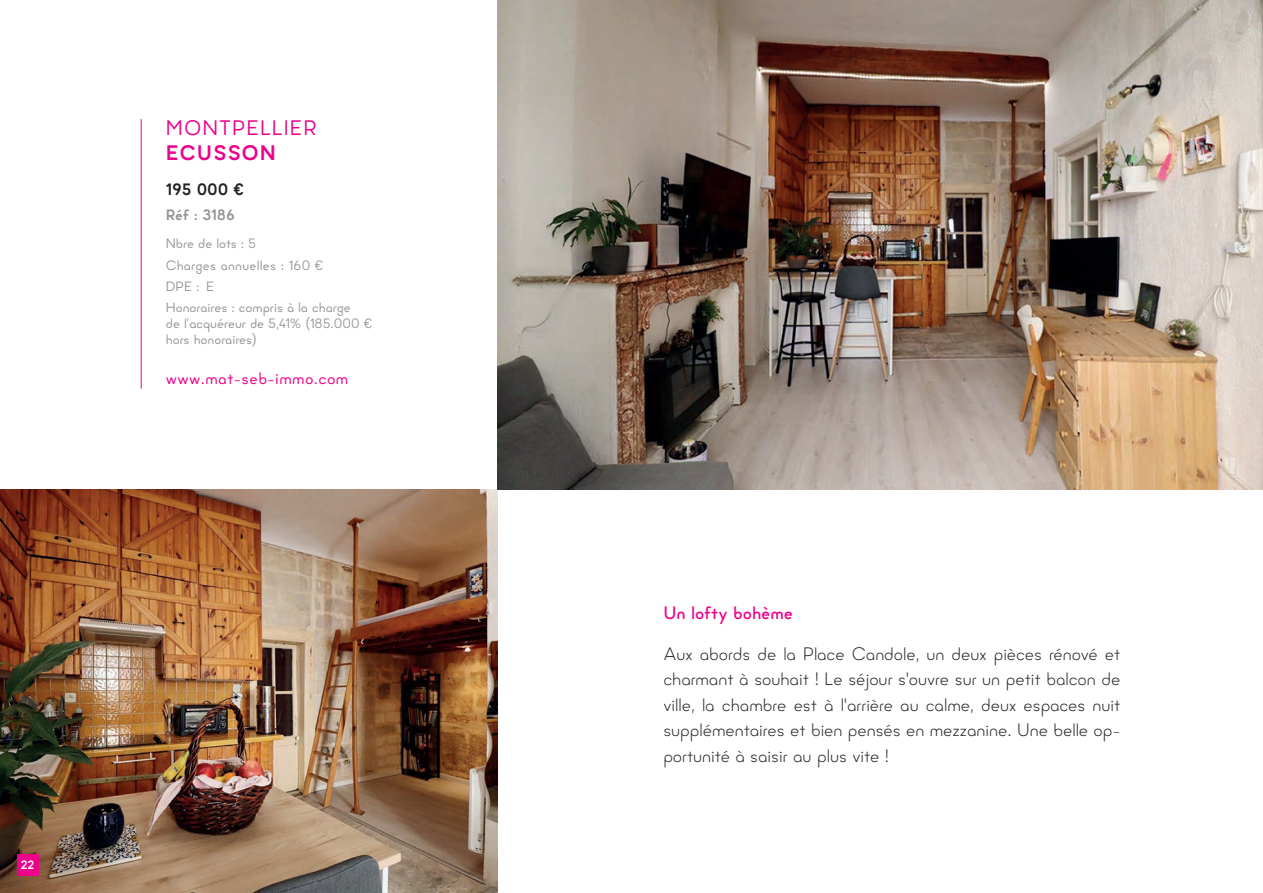
<style>
.page{position:relative;width:1263px;height:893px;background:#fff}
.page>*{position:absolute;margin:0;border:0;box-sizing:border-box;transform-origin:0 0}
.Ville_Rose{font:21px "Minimo";letter-spacing:.05em;color:#ed028c}
.Ville_Rose-2{font:700 21px "Minimo";letter-spacing:.045em;color:#ed028c}
.Annonce{font:300 18px/25.5px "Minimo";color:#231f20;text-align:justify}
.Titre{font:500 18px "Minimo";color:#ed028c}
.t1{font:16.5px "Minimo";letter-spacing:.025em;color:#ed028c}
.Prix{font:700 16.5px "Minimo";color:#231f20}
.Réf{font:700 15px "Minimo";color:#939598}
.Honoraires{font:13.5px "Minimo";color:#939598}
.Charge{font:13.5px "Minimo";letter-spacing:.02em;color:#939598}
.Nbre_de_lots{font:13.5px "Minimo";color:#939598}
.DPE{font:13.5px "Minimo";color:#939598}
.t2{font:700 12px "Minimo";color:#fff}
</style>
<div class="page">
<img style="left:0;top:489px;width:497px;height:404px">
<div style="left:17px;top:855px;width:21px;height:21px;background:#ed028c"></div>
<img style="left:497px;top:0;width:766px;height:489px">
<hr style="left:141px;top:119px;width:1px;height:270px;background:#ed028c">
<p class="Ville_Rose" style="left:166px;top:114px;width:152px">MONTPELLIER</p>
<p class="Ville_Rose-2" style="left:166px;top:138px;width:112px">ECUSSON</p>
<p class="Prix" style="left:166px;top:178px;width:80px">195 000 €</p>
<p class="Réf" style="left:166px;top:204px;width:71px">Réf : 3186</p>
<p class="Nbre_de_lots" style="left:166px;top:235px;width:92px">Nbre de lots : 5</p>
<p class="Charge" style="left:166px;top:256px;width:159px">Charges annuelles : 160 €</p>
<p class="DPE" style="left:206px;top:277px;width:9px">E</p>
<p class="Honoraires" style="left:166px;top:298px;width:187px">Honoraires : compris à la charge</p>
<p class="Honoraires" style="left:166px;top:315px;width:208px">de l’acquéreur de 5,41% (185.000 €</p>
<p class="Honoraires" style="left:166px;top:331px;width:92px">hors honoraires)</p>
<p class="Honoraires" style="left:166px;top:277px;width:35px">DPE :</p>
<p class="t1" style="left:166px;top:368px;width:184px">www.mat-seb-immo.com</p>
<p class="t2" style="left:21px;top:856px;width:15px">22</p>
<p class="Titre" style="left:663px;top:601px;width:131px">Un lofty bohème</p>
<p class="Annonce" style="left:663px;top:641px;width:459px">Aux abords de la Place Candole, un deux pièces rénové et charmant à souhait ! Le séjour s'ouvre sur un petit balcon de ville, la chambre est à l'arrière au calme, deux espaces nuit supplémentaires et bien pensés en mezzanine. Une belle op&shy;portunité à saisir au plus vite !</p>
</div>
